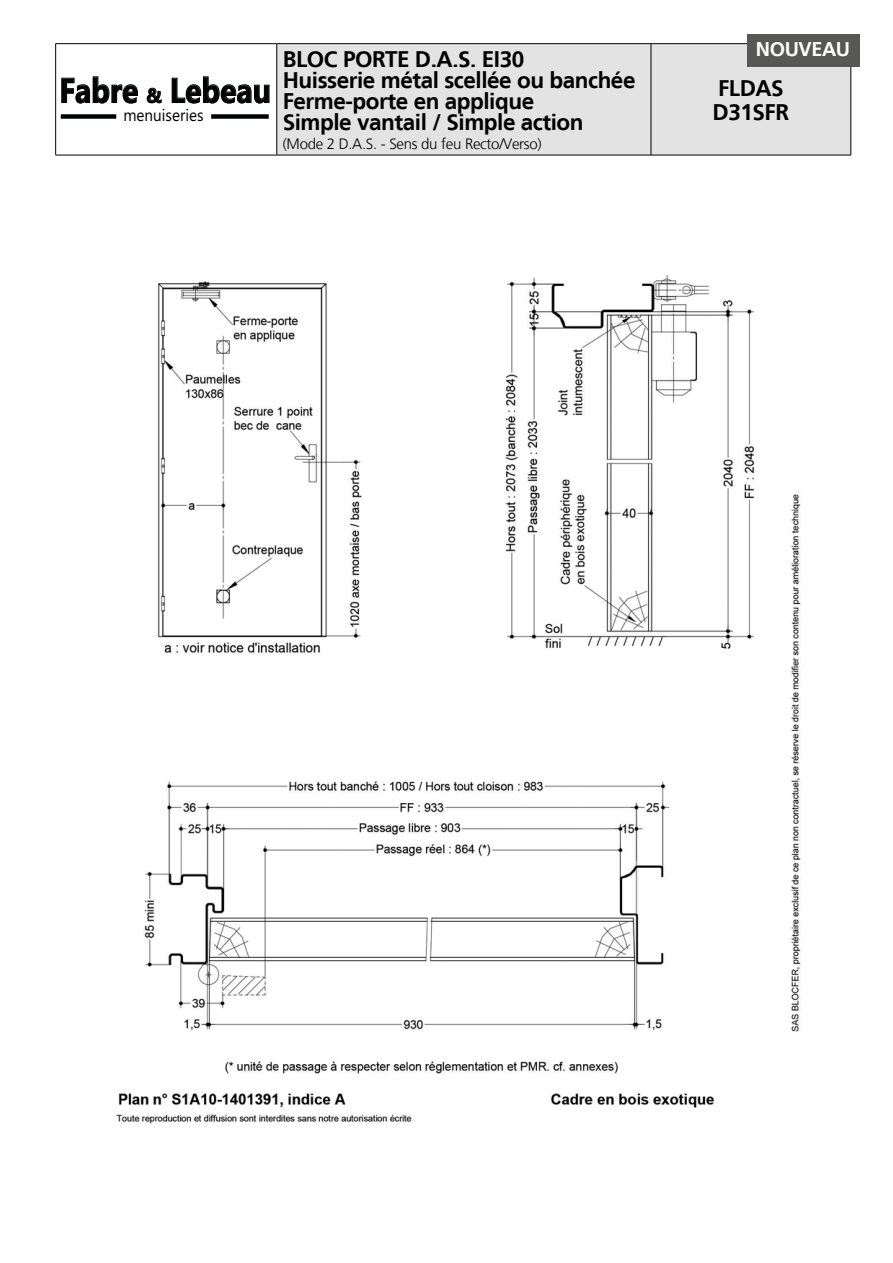
<style>
.page{position:relative;width:893px;height:1263px;background:#fff}
.page>*{position:absolute;margin:0;border:0;box-sizing:border-box;transform-origin:0 0}
.t1{font:700 34.8px "Ebrima";color:#010202;scale:.87 1}
.t2{font:700 22.5px/21px "Frutiger LT";letter-spacing:-.02em;color:#000}
.t3{font:700 19.8px "Frutiger LT";letter-spacing:-.02em;color:#fff}
.t4{font:16.8px "Ebrima";color:#010202;scale:.91 1}
.t5{font:300 15px "Frutiger LT";letter-spacing:-.02em;color:#000}
.s1{font-size:20.1px}
</style>
<div class="page">
<div style="left:277px;top:44px;width:573px;height:111px;background:#e3e3e3"></div>
<hr style="left:55px;top:43px;width:222px;height:1px;background:#000">
<hr style="left:55px;top:44px;width:1px;height:111px;background:#000">
<hr style="left:277px;top:43px;width:374px;height:1px;background:#000">
<hr style="left:276px;top:44px;width:1px;height:111px;background:#000">
<hr style="left:651px;top:43px;width:200px;height:1px;background:#000">
<hr style="left:651px;top:44px;width:1px;height:111px;background:#000">
<hr style="left:850px;top:44px;width:1px;height:111px;background:#000">
<hr style="left:55px;top:155px;width:222px;height:1px;background:#000">
<hr style="left:277px;top:155px;width:374px;height:1px;background:#000">
<hr style="left:651px;top:155px;width:200px;height:1px;background:#000">
<svg style="left:61px;top:76px;width:77px;height:28px"></svg>
<svg style="left:147px;top:88px;width:15px;height:15px"></svg>
<svg style="left:172px;top:76px;width:98px;height:28px"></svg>
<div style="left:61px;top:114px;width:55px;height:5px;background:#010202"></div>
<div style="left:211px;top:114px;width:58px;height:5px;background:#010202"></div>
<div style="left:747px;top:34px;width:112px;height:33px;background:#575756"></div>
<img style="left:116px;top:275px;width:685px;height:849px">
<h1 class="t1" style="left:59px;top:64px;width:245px">Fabre <span class="s1">&amp;</span> Lebeau</h1>
<p class="t4" style="left:123px;top:103px;width:90px">menuiseries</p>
<p class="t2" style="left:283px;top:48px;width:354px">BLOC PORTE D.A.S. EI30<br>Huisserie métal scellée ou banchée<br>Ferme-porte en applique<br>Simple vantail / Simple action</p>
<p class="t5" style="left:283px;top:135px;width:260px">(Mode 2 D.A.S. - Sens du feu Recto/Verso)</p>
<p class="t3" style="left:756px;top:38px;width:96px">NOUVEAU</p>
<p class="t2" style="left:713px;top:76px;width:78px;line-height:24px">FLDAS<br>D31SFR</p>
</div>
